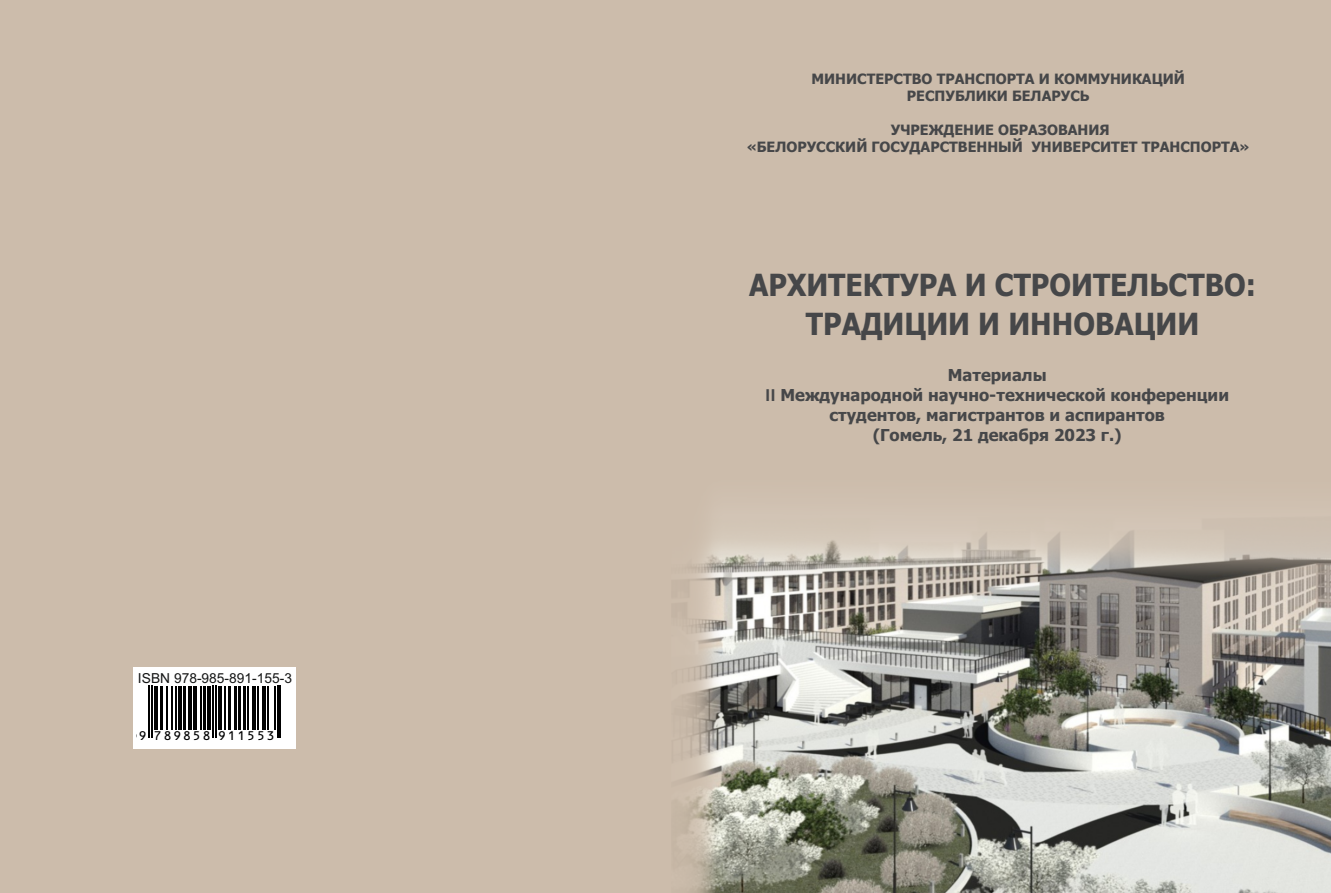
<style>
.page{position:relative;width:1331px;height:893px;background:#fff}
.page>*{position:absolute;margin:0;border:0;box-sizing:border-box;transform-origin:0 0}
.t1{font:700 30.6px/38.8px "Tahoma";color:#464749;text-align:center;scale:.92 1}
.t2{font:700 16.5px/19.8px "Tahoma";color:#464749;text-align:center}
.t3{font:14.4px "OCRB10 Pitch BT";letter-spacing:.09em;color:#000}
.t4{font:700 14.25px/17.1px "Tahoma";color:#464749;text-align:center}
.t5{font:13.95px "OCRB10 Pitch BT";letter-spacing:.09em;color:#000}
.t6{font:13.8px "Arial";color:#151616}
.s1{font-family:"Arial"}
</style>
<div class="page">
<div style="left:0;top:0;width:1331px;height:892px;background:#ccbcab"></div>
<div style="left:134px;top:685px;width:162px;height:63px;background:#fff"></div>
<div style="left:134px;top:667px;width:162px;height:18px;background:#fff"></div>
<img style="left:671px;top:519px;width:660px;height:374px">
<svg style="left:148px;top:685px;width:133px;height:53px"></svg>
<hr style="left:149px;top:686px;width:1px;height:52px;background:#000">
<hr style="left:152px;top:686px;width:1px;height:52px;background:#000">
<hr style="left:154px;top:686px;width:4px;height:43px;background:#000">
<hr style="left:160px;top:686px;width:2px;height:43px;background:#000">
<hr style="left:167px;top:686px;width:1px;height:43px;background:#000">
<hr style="left:171px;top:686px;width:1px;height:43px;background:#000">
<hr style="left:175px;top:686px;width:1px;height:43px;background:#000">
<hr style="left:178px;top:686px;width:4px;height:43px;background:#000">
<hr style="left:184px;top:686px;width:2px;height:43px;background:#000">
<hr style="left:188px;top:686px;width:4px;height:43px;background:#000">
<hr style="left:193px;top:686px;width:4px;height:43px;background:#000">
<hr style="left:200px;top:686px;width:1px;height:43px;background:#000">
<hr style="left:203px;top:686px;width:3px;height:43px;background:#000">
<hr style="left:207px;top:686px;width:4px;height:43px;background:#000">
<hr style="left:213px;top:686px;width:1px;height:52px;background:#000">
<hr style="left:216px;top:686px;width:1px;height:52px;background:#000">
<hr style="left:218px;top:686px;width:4px;height:43px;background:#000">
<hr style="left:224px;top:686px;width:1px;height:43px;background:#000">
<hr style="left:228px;top:686px;width:3px;height:43px;background:#000">
<hr style="left:234px;top:686px;width:2px;height:43px;background:#000">
<hr style="left:238px;top:686px;width:2px;height:43px;background:#000">
<hr style="left:244px;top:686px;width:2px;height:43px;background:#000">
<hr style="left:248px;top:686px;width:1px;height:43px;background:#000">
<hr style="left:252px;top:686px;width:4px;height:43px;background:#000">
<hr style="left:257px;top:686px;width:1px;height:43px;background:#000">
<hr style="left:262px;top:686px;width:3px;height:43px;background:#000">
<hr style="left:267px;top:686px;width:1px;height:43px;background:#000">
<hr style="left:274px;top:686px;width:1px;height:43px;background:#000">
<hr style="left:277px;top:686px;width:1px;height:52px;background:#000">
<hr style="left:280px;top:686px;width:1px;height:52px;background:#000">
<p class="t6" style="left:138px;top:673px;width:156px">ISBN 978-985-891-155-3</p>
<p class="t5" style="left:138px;top:729px;width:138px">9 789858 911553</p>
<p class="t3" style="left:136px;top:731px;width:143px">9 789858 910839</p>
<p class="t4" style="left:811px;top:71px;width:375px">МИНИСТЕРСТВО ТРАНСПОРТА И КОММУНИКАЦИЙ<br>РЕСПУБЛИКИ БЕЛАРУСЬ</p>
<p class="t4" style="left:747px;top:122px;width:504px">УЧРЕЖДЕНИЕ ОБРАЗОВАНИЯ<br>«БЕЛОРУССКИЙ ГОСУДАРСТВЕННЫЙ УНИВЕРСИТЕТ ТРАНСПОРТА»</p>
<h1 class="t1" style="left:749px;top:268px;width:552px">АРХИТЕКТУРА И СТРОИТЕЛЬСТВО:<br>ТРАДИЦИИ И ИННОВАЦИИ</h1>
<p class="t2" style="left:766px;top:367px;width:465px">Материалы<br><span class="s1">II</span> Международной научно-технической конференции студентов, магистрантов и аспирантов<br>(Гомель, 21 декабря 2023 г.)</p>
</div>
